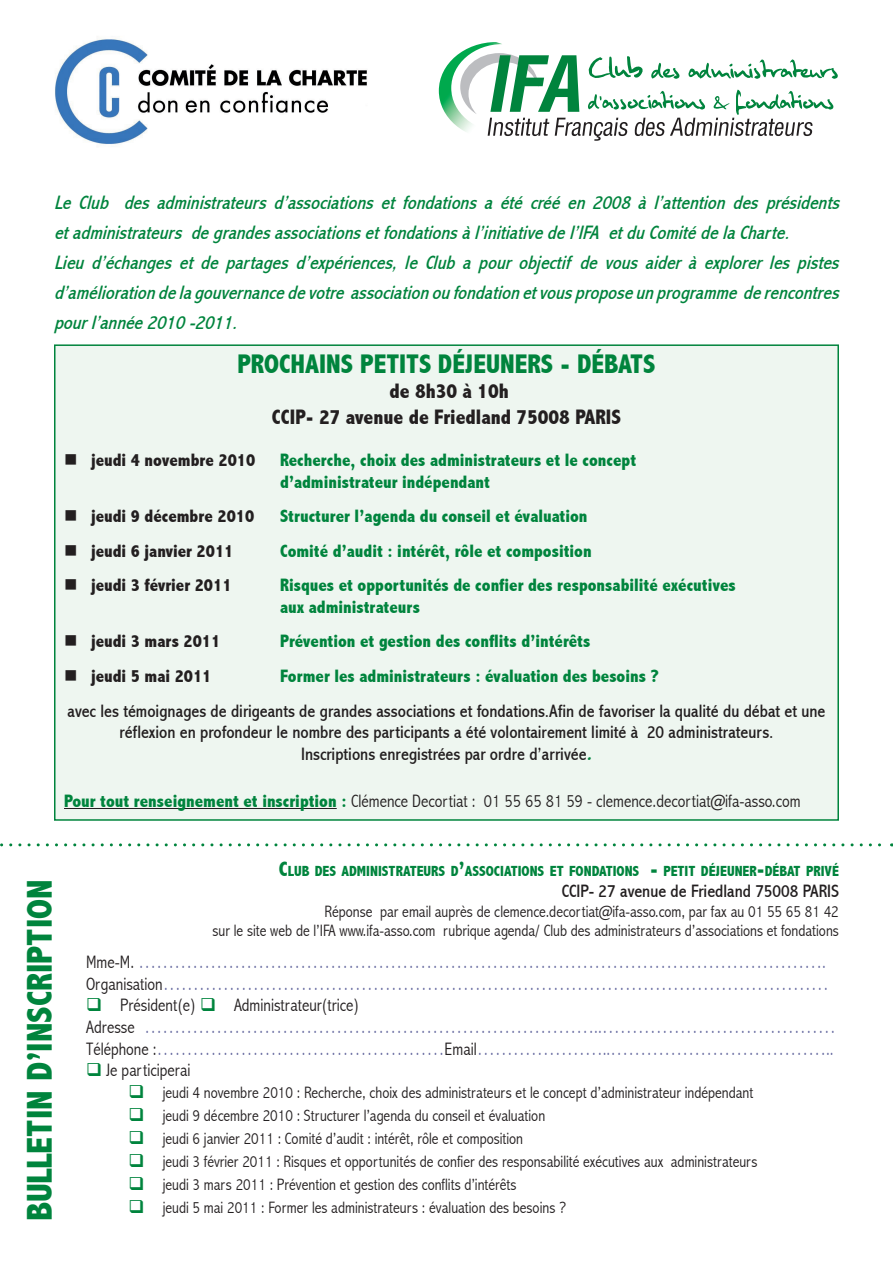
<style>
.page{position:relative;width:893px;height:1263px;background:#fff}
.page>*{position:absolute;margin:0;border:0;box-sizing:border-box;transform-origin:0 0}
.t1{font:800 condensed 36px "Abadi";color:#00843d}
.t2{font:800 condensed 27px "Abadi";color:#00843d}
.t3{font:800 condensed 21px/25.2px "Abadi";color:#231f20}
.t4{font:italic condensed 19.5px/30px "Abadi";color:#00843d}
.t5{font:800 condensed 18px/21.6px "Abadi";color:#00843d}
.t6{font:condensed 18px/21.6px "Abadi";color:#231f20;text-align:center}
.t7{font:300 condensed 18px/21.6px "Abadi";color:#65699f}
.t8{font:300 condensed 18px "Abadi";color:#231f20}
.t9{font:800 condensed 18px "Abadi";color:#231f20}
.t10{font:300 condensed 16.5px/19.5px "Abadi";color:#231f20;text-align:right}
.t11{font:800 condensed 14.7px "Abadi";color:#00843d}
.s1{font-weight:800;font-style:italic;color:#00843d}
.s2{font-weight:800;color:#00843d}
.s3{font-size:21px}
.s4{color:#231f20}
.s5{color:#00843d}
</style>
<div class="page">
<img style="left:55px;top:39px;width:312px;height:106px">
<div style="left:55px;top:345px;width:783px;height:475px;background:#eef6f0"></div>
<hr style="left:64px;top:808px;width:273px;height:1px;background:#231f20">
<div style="left:54px;top:344px;width:785px;height:477px;border:2px solid #00843d"></div>
<svg style="left:0;top:843px;width:892px;height:3px"></svg>
<svg style="left:439px;top:42px;width:399px;height:99px"></svg>
<p class="t4" style="left:54px;top:188px;width:792px">Le Club des administrateurs d’associations et fondations a été créé en 2008 à l’attention des présidents etadministrateurs degrandesassociationsetfondationsàl’initiativedel’IFA etduComitédelaCharte.<br>Lieu d’échanges et de partages d’expériences, le Club a pour objectif de vous aider à explorer les pistes d’améliorationdelagouvernancedevotreassociationoufondationetvousproposeunprogrammederencontres pourl’année2010-2011.</p>
<h2 class="t2" style="left:237px;top:348px;width:14px">PROC</h2>
<h2 class="t2" style="left:291px;top:348px;width:83px">HAINS PETITS</h2>
<h2 class="t2" style="left:438px;top:348px;width:206px">déjeuners - DéBATS</h2>
<p class="t3" style="left:272px;top:379px;width:333px;text-indent:118px">de 8h30 à 10h<br>CCIP- 27 avenue de Friedland 75008 PARIS</p>
<p class="t9" style="left:91px;top:450px;width:166px">jeudi 4 novembre 2010</p>
<p class="t5" style="left:280px;top:450px;width:358px">Recherche, choix des administrateurs et le concept d’administrateur indépendant</p>
<p class="t9" style="left:91px;top:506px;width:165px">jeudi 9 décembre 2010</p>
<p class="t5" style="left:280px;top:506px;width:309px">Structurer l’agenda du conseil et évaluation</p>
<p class="t9" style="left:91px;top:540px;width:144px">jeudi 6 janvier 2011</p>
<p class="t5" style="left:280px;top:540px;width:313px">Comité d’audit : intérêt, rôle et composition</p>
<p class="t9" style="left:91px;top:575px;width:142px">jeudi 3 février 2011</p>
<p class="t5" style="left:280px;top:574px;width:457px">Risques et opportunités de confier des responsabilité exécutives aux administrateurs</p>
<p class="t9" style="left:91px;top:631px;width:131px">jeudi 3 mars 2011</p>
<p class="t5" style="left:280px;top:630px;width:312px">Prévention et gestion des conflits d’intérêts</p>
<p class="t9" style="left:91px;top:666px;width:122px">jeudi 5 mai 2011</p>
<p class="t5" style="left:280px;top:665px;width:380px">Former les administrateurs : évaluation des besoins ?</p>
<p class="t6" style="left:67px;top:700px;width:759px">avec les témoignages de dirigeants de grandes associations et fondations.Afin de favoriser la qualité du débat et une réflexion en profondeur le nombre des participants a été volontairement limité à 20 administrateurs.<br>Inscriptions enregistrées par ordre d’arrivée<span class="s1">.</span></p>
<p class="t8" style="left:64px;top:790px;width:738px"><span class="s2">Pour tout renseignement et inscription :</span> Clémence Decortiat : 01 55 65 81 59 - clemence.decortiat@ifa-asso.com</p>
<h1 class="t1" style="left:19px;top:1221px;width:343px;rotate:-90deg">bulletin d’inscription</h1>
<p class="t11" style="left:279px;top:862px;width:562px"><span class="s3">C</span>LUB DES ADMINISTRATEURS D<span class="s3">’</span>ASSOCIATIONS ET FONDATIONS <span class="s3">-</span> PETIT DÉJEUNER<span class="s3">-</span>DÉBAT PRIVÉ</p>
<p class="t6" style="left:562px;top:881px;width:279px">CCIP- 27 avenue de Friedland 75008 PARIS</p>
<p class="t10" style="left:213px;top:902px;width:628px">Réponse par email auprès de clemence.decortiat@ifa-asso.com, par fax au 01 55 65 81 42<br>sur le site web de l’IFA www.ifa-asso.com rubrique agenda/ Club des administrateurs d’associations et fondations</p>
<p class="t7" style="left:86px;top:951px;width:744px"><span class="s4">Mme-M.</span> …………………………………………………………………………………………………….<br><span class="s4">Organisation</span>…………………………………………………………………………………………………</p>
<p class="t7" style="left:86px;top:994px;width:751px"><span class="s5">❑</span> <span class="s4">Président(e)</span> <span class="s5">❑</span> <span class="s4">Administrateur(trice)<br>Adresse</span> …………………………………………………………………..…………………………………<br><span class="s4">Téléphone :</span>…………………………………………<span class="s4">Email</span>…………………..………………………………..</p>
<p class="t8" style="left:86px;top:1060px;width:106px"><span class="s5">❑</span> Je participerai</p>
<p class="t10" style="left:129px;top:1082px;width:626px"><span class="s5">❑</span> jeudi 4 novembre 2010 : Recherche, choix des administrateurs et le concept d’administrateur indépendant</p>
<p class="t10" style="left:129px;top:1106px;width:418px"><span class="s5">❑</span> jeudi 9 décembre 2010 : Structurer l’agenda du conseil et évaluation</p>
<p class="t10" style="left:129px;top:1129px;width:396px"><span class="s5">❑</span> jeudi 6 janvier 2011 : Comité d’audit : intérêt, rôle et composition</p>
<p class="t10" style="left:129px;top:1152px;width:630px"><span class="s5">❑</span> jeudi 3 février 2011 : Risques et opportunités de confier des responsabilité exécutives aux administrateurs</p>
<p class="t10" style="left:129px;top:1175px;width:389px"><span class="s5">❑</span> jeudi 3 mars 2011 : Prévention et gestion des conflits d’intérêts</p>
<p class="t10" style="left:129px;top:1198px;width:439px"><span class="s5">❑</span> jeudi 5 mai 2011 : Former les administrateurs : évaluation des besoins ?</p>
</div>
